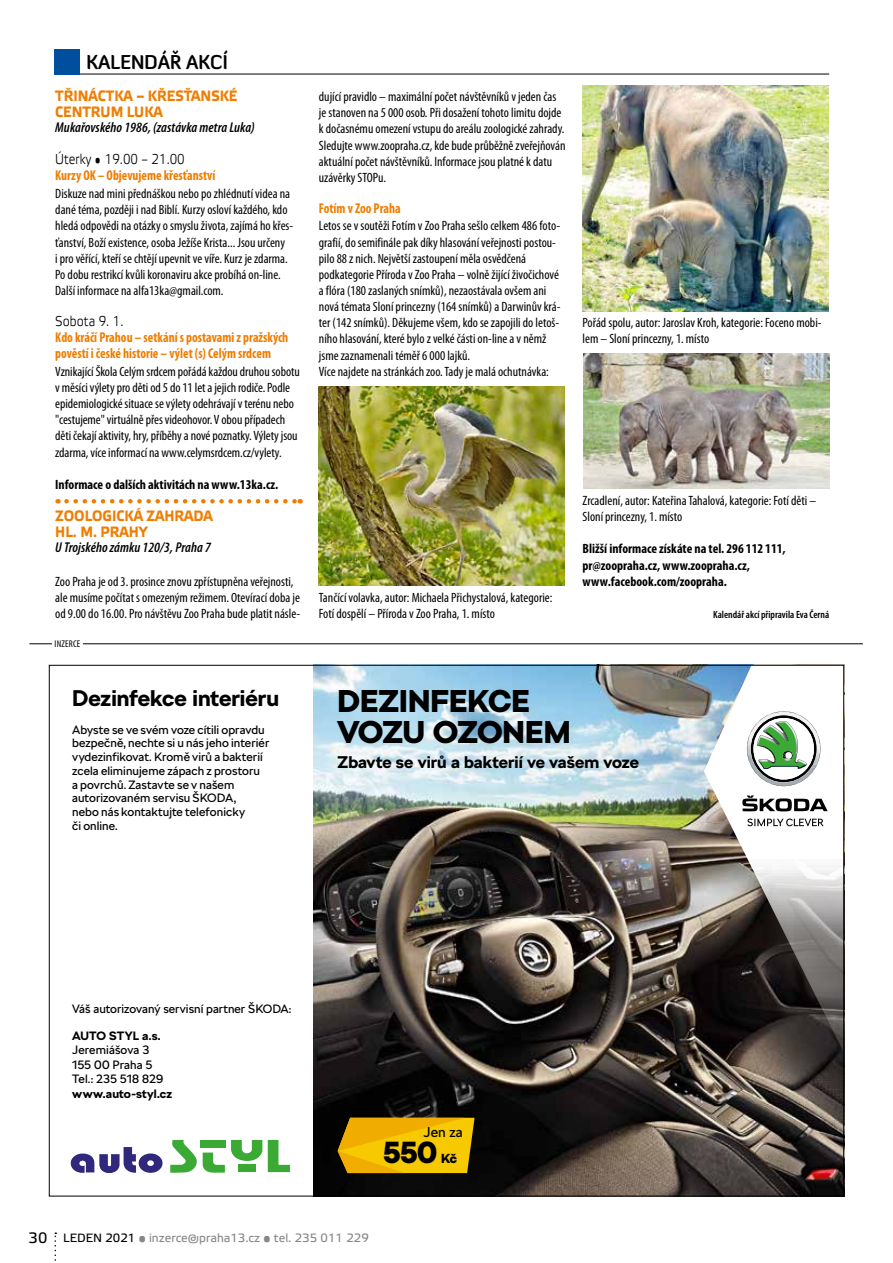
<style>
.page{position:relative;width:893px;height:1263px;background:#fff}
.page>*{position:absolute;margin:0;border:0;box-sizing:border-box;transform-origin:0 0}
.t1{font:900 31.2px/31.2px "SKODA Next";color:#000}
.t2{font:900 30.15px "SKODA Next";color:#000}
.t3{font:700 22.5px "SKODA Next";color:#000}
.t4{font:700 19.5px "Diavlo";color:#000;scale:.93 1}
.t5{font:700 16.8px "SKODA Next";letter-spacing:-.005em;color:#000}
.t6{font:700 15px/16.2px "Elektra Text Pro";color:#ef7d00;scale:.9 1}
.t7{font:700 condensed 14.25px/16.2px "Myriad Pro";color:#ef7d00;scale:.93 1}
.t8{font:italic 600 condensed 14.25px "Myriad Pro";letter-spacing:.005em;color:#000}
.t9{font:14.25px "Elektra Light Pro";color:#000;scale:.85 1}
.t10{font:14.1px "SKODA Next";color:#000}
.t11{font:condensed 13.5px/16.2px "Myriad Pro";color:#000}
.t12{font:700 condensed 13.5px/16.2px "Myriad Pro";color:#000}
.t13{font:900 13.05px "SKODA Next";color:#000}
.t14{font:12px/13.8px "SKODA Next";color:#000}
.t15{font:12px "Elektra Text Pro";color:#878787}
.t16{font:700 12px "SKODA Next";letter-spacing:.015em;color:#000}
.t17{font:600 condensed 10.5px "Myriad Pro";color:#000}
.t18{font:condensed 9.75px "Myriad Pro";letter-spacing:.02em;color:#000}
.s1{font-size:10.5px}
.s2{font-size:15px;color:#000}
.s3{color:#000}
</style>
<div class="page">
<svg style="left:55px;top:1232px;width:1px;height:29px"></svg>
<svg style="left:66px;top:499px;width:235px;height:4px"></svg>
<img style="left:314px;top:667px;width:528px;height:527px">
<svg style="left:704px;top:667px;width:138px;height:386px"></svg>
<svg style="left:747px;top:711px;width:73px;height:75px"></svg>
<div style="left:785px;top:752px;width:7px;height:7px;background:#fff;border-radius:50%"></div>
<svg style="left:742px;top:795px;width:85px;height:16px"></svg>
<svg style="left:747px;top:818px;width:77px;height:8px"></svg>
<svg style="left:268px;top:1140px;width:22px;height:32px"></svg>
<div style="left:238px;top:1165px;width:17px;height:7px;background:#3aaa35"></div>
<div style="left:201px;top:1140px;width:25px;height:8px;background:#3aaa35"></div>
<svg style="left:231px;top:1140px;width:31px;height:21px"></svg>
<svg style="left:170px;top:1140px;width:55px;height:32px"></svg>
<svg style="left:71px;top:1147px;width:92px;height:25px"></svg>
<svg style="left:338px;top:1118px;width:137px;height:55px;background:#e3b200"></svg>
<img style="left:319px;top:387px;width:246px;height:199px">
<img style="left:583px;top:353px;width:246px;height:136px">
<img style="left:583px;top:85px;width:245px;height:226px">
<hr style="left:29px;top:643px;width:834px;height:1px;background:#000">
<div style="left:52px;top:638px;width:31px;height:11px;background:#fff"></div>
<hr style="left:55px;top:74px;width:774px;height:1px;background:#000">
<div style="left:55px;top:49px;width:25px;height:25px;background:#004f9f"></div>
<h3 class="t4" style="left:86px;top:50px;width:154px">KALENDÁŘ AKCÍ</h3>
<p class="t6" style="left:55px;top:88px;width:204px">TŘINÁCTKA – KŘESŤANSKÉ<br>CENTRUM LUKA</p>
<p class="t8" style="left:55px;top:120px;width:201px">Mukařovského 1986, (zastávka metra Luka)</p>
<p class="t9" style="left:55px;top:152px;width:154px">Úterky <span class="s1">•</span> 19.00 – 21.00</p>
<p class="t7" style="left:55px;top:168px;width:174px">Kurzy OK – Objevujeme křesťanství</p>
<p class="t11" style="left:55px;top:186px;width:239px">Diskuze nad mini přednáškou nebo po zhlédnutí videa na dané téma, později i nad Biblí. Kurzy osloví každého, kdo hledá odpovědi na otázky o smyslu života, zajímá ho křes&shy;ťanství, Boží existence, osoba Ježíše Krista... Jsou určeny<br>i pro věřící, kteří se chtějí upevnit ve víře. Kurz je zdarma.<br>Po dobu restrikcí kvůli koronaviru akce probíhá on-line.<br>Další informace na alfa13ka@gmail.com.</p>
<p class="t9" style="left:55px;top:313px;width:82px">Sobota 9. 1.</p>
<p class="t7" style="left:55px;top:329px;width:252px">Kdo kráčí Prahou – setkání s postavami z pražských pověstí i české historie – výlet (s) Celým srdcem</p>
<p class="t11" style="left:55px;top:363px;width:246px">Vznikající Škola Celým srdcem pořádá každou druhou sobotu vměsíci výlety pro děti od 5 do 11 let ajejich rodiče. Podle epidemiologické situace se výlety odehrávají vterénu nebo "cestujeme" virtuálně přes videohovor. V obou případech děti čekají aktivity, hry, příběhy a nové poznatky. Výlety jsou zdarma, více informací na www.celymsrdcem.cz/vylety.</p>
<p class="t12" style="left:55px;top:476px;width:224px">Informace o dalších aktivitách na www.13ka.cz.</p>
<p class="t6" style="left:55px;top:508px;width:177px">ZOOLOGICKÁ ZAHRADA<br>HL. M. PRAHY</p>
<p class="t8" style="left:55px;top:540px;width:157px">U Trojského zámku 120/3, Praha 7</p>
<p class="t11" style="left:55px;top:573px;width:247px">Zoo Praha je od 3. prosince znovu zpřístupněna veřejnosti, ale musíme počítat s omezeným režimem. Otevírací doba je od 9.00 do 16.00. Pro návštěvu Zoo Praha bude platit násle-</p>
<p class="t18" style="left:55px;top:639px;width:27px">INZERCE</p>
<h3 class="t3" style="left:72px;top:685px;width:208px">Dezinfekce interiéru</h3>
<p class="t14" style="left:72px;top:722px;width:199px">Abyste se ve svém voze cítili opravdu bezpečně, nechte si u nás jeho interiér vydezinfikovat. Kromě virů a bakterií zcela eliminujeme zápach z prostoru<br>a povrchů. Zastavte se v našem autorizovaném servisu ŠKODA,<br>nebo nás kontaktujte telefonicky<br>či online.</p>
<p class="t11" style="left:319px;top:89px;width:248px">dující pravidlo – maximální počet návštěvníků v jeden čas je stanoven na 5 000 osob. Při dosažení tohoto limitu dojde k dočasnému omezení vstupu do areálu zoologické zahrady.<br>Sledujte www.zoopraha.cz, kde bude průběžně zveřejňován aktuální počet návštěvníků. Informace jsou platné k datu uzávěrky STOPu.</p>
<p class="t7" style="left:319px;top:200px;width:90px">Fotím v Zoo Praha</p>
<p class="t11" style="left:319px;top:218px;width:243px">Letos se v soutěži Fotím v Zoo Praha sešlo celkem 486 foto&shy;grafií, do semifinále pak díky hlasování veřejnosti postou&shy;pilo 88 z nich. Největší zastoupení měla osvědčená podkategorie Příroda v Zoo Praha – volně žijící živočichové a flóra (180 zaslaných snímků), nezaostávala ovšem ani nová témata Sloní princezny (164 snímků) a Darwinův krá&shy;ter (142 snímků). Děkujeme všem, kdo se zapojili do letoš&shy;ního hlasování, které bylo z velké části on-line a v němž jsme zaznamenali téměř 6 000 lajků.<br>Více najdete na stránkách zoo. Tady je malá ochutnávka:</p>
<p class="t11" style="left:583px;top:315px;width:240px">Pořád spolu, autor: Jaroslav Kroh, kategorie: Foceno mobi&shy;lem – Sloní princezny, 1. místo</p>
<p class="t11" style="left:319px;top:589px;width:235px">Tančící volavka, autor: Michaela Přichystalová, kategorie:<br>Fotí dospělí – Příroda v Zoo Praha, 1. místo</p>
<p class="t11" style="left:583px;top:493px;width:235px">Zrcadlení, autor: Kateřina Tahalová, kategorie: Fotí děti –<br>Sloní princezny, 1. místo</p>
<p class="t12" style="left:583px;top:541px;width:205px">Bližší informace získáte na tel. 296 112 111, pr@zoopraha.cz, www.zoopraha.cz, www.facebook.com/zoopraha.</p>
<p class="t17" style="left:713px;top:609px;width:118px">Kalendář akcí připravila Eva Černá</p>
<h1 class="t1" style="left:338px;top:685px;width:234px">DEZINFEKCE<br>VOZU OZONEM</h1>
<p class="t5" style="left:338px;top:752px;width:303px">Zbavte se virů a bakterií ve vašem voze</p>
<p class="t14" style="left:72px;top:1002px;width:221px">Váš autorizovaný servisní partner ŠKODA:</p>
<p class="t16" style="left:72px;top:1029px;width:90px">AUTO STYL a.s.</p>
<p class="t14" style="left:72px;top:1043px;width:92px;line-height:14.4px">Jeremiášova 3<br>155 00 Praha 5<br>Tel.: 235 518 829</p>
<p class="t16" style="left:72px;top:1086px;width:102px">www.auto-styl.cz</p>
<p class="t10" style="left:423px;top:1123px;width:41px">Jen za</p>
<h2 class="t2" style="left:383px;top:1134px;width:55px">550</h2>
<p class="t13" style="left:441px;top:1151px;width:17px">Kč</p>
<p class="t15" style="left:29px;top:1231px;width:342px"><span class="s2">30</span> <span class="s3">LEDEN 2021</span> • inzerce@praha13.cz • tel. 235 011 229</p>
</div>
